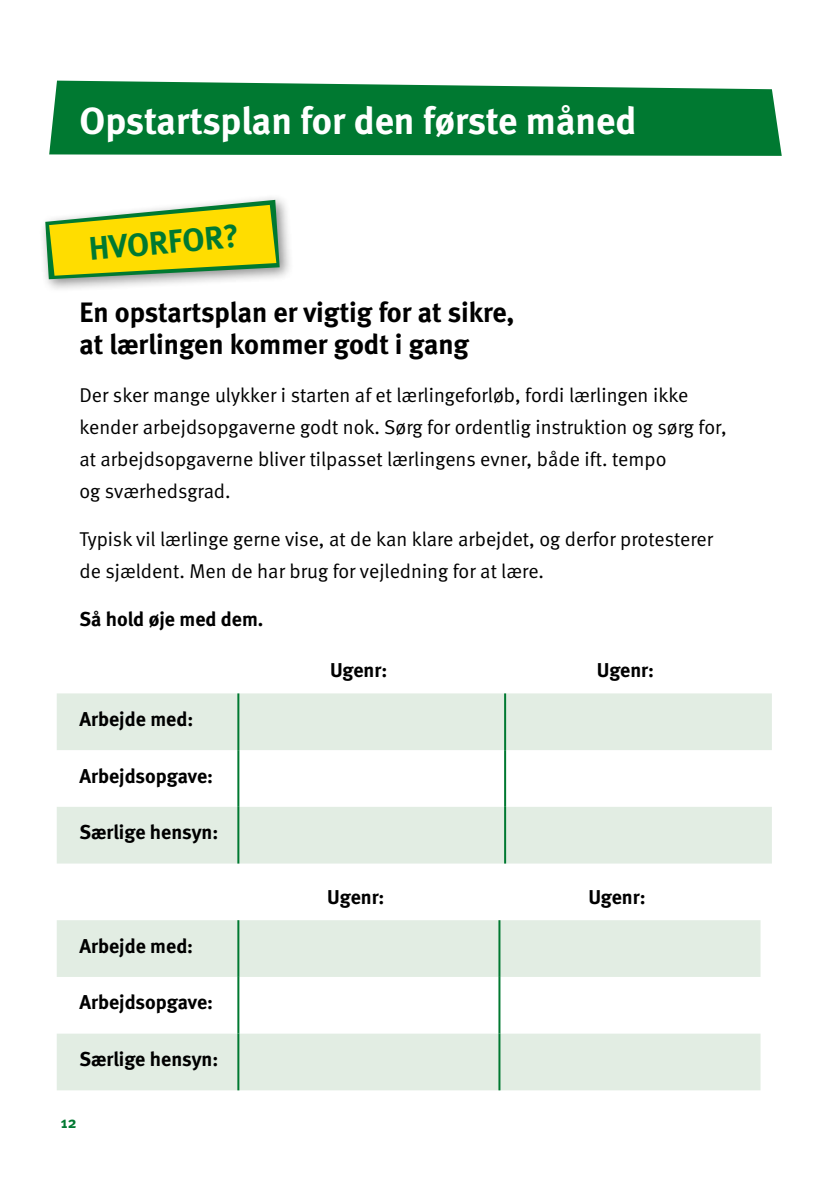
<style>
.page{position:relative;width:840px;height:1191px;background:#fff}
.page>*{position:absolute;margin:0;border:0;box-sizing:border-box;transform-origin:0 0}
.t1{font:700 38px "Meta";color:#fff}
.t2{font:700 32.6px "Meta";color:#007931}
.t3{font:700 28px/32px "Meta";color:#000}
.t4{font:20px/32px "Meta Normal";color:#000}
.t5{font:700 20px "Meta";color:#000}
.t6{font:700 16px "Meta";color:#007931}
</style>
<div class="page">
<svg style="left:49px;top:81px;width:732px;height:75px;background:#128240"></svg>
<div style="left:39px;top:194px;width:255px;height:99px;background:#000;opacity:.45"></div>
<svg style="left:45px;top:200px;width:234px;height:79px;background:#d9d238"></svg>
<svg style="left:57px;top:693px;width:714px;height:170px;fill:#e2ede3"></svg>
<hr style="left:237px;top:693px;width:2px;height:57px;background:#007931">
<hr style="left:504px;top:693px;width:2px;height:57px;background:#007931">
<hr style="left:237px;top:750px;width:2px;height:57px;background:#007931">
<hr style="left:504px;top:750px;width:2px;height:57px;background:#007931">
<hr style="left:237px;top:807px;width:2px;height:56px;background:#007931">
<hr style="left:504px;top:807px;width:2px;height:56px;background:#007931">
<svg style="left:57px;top:920px;width:703px;height:170px;fill:#e2ede3"></svg>
<hr style="left:237px;top:920px;width:2px;height:57px;background:#007931">
<hr style="left:498px;top:920px;width:2px;height:57px;background:#007931">
<hr style="left:237px;top:977px;width:2px;height:56px;background:#007931">
<hr style="left:498px;top:977px;width:2px;height:56px;background:#007931">
<hr style="left:237px;top:1033px;width:2px;height:57px;background:#007931">
<hr style="left:498px;top:1033px;width:2px;height:57px;background:#007931">
<h1 class="t1" style="left:80px;top:98px;width:558px">Opstartsplan for den første måned</h1>
<h2 class="t2" style="left:87px;top:229px;width:152px;rotate:-5deg">HVORFOR?</h2>
<h3 class="t3" style="left:79px;top:296px;width:436px">En opstartsplan er vigtig for at sikre, at lærlingen kommer godt i gang</h3>
<p class="t4" style="left:79px;top:379px;width:648px">Der sker mange ulykker i starten af et lærlingeforløb, fordi lærlingen ikke kender arbejdsopgaverne godt nok. Sørg for ordentlig instruktion og sørg for, at arbejdsopgaverne bliver tilpasset lærlingens evner, både ift. tempo<br>og sværhedsgrad.</p>
<p class="t4" style="left:79px;top:523px;width:634px">Typisk vil lærlinge gerne vise, at de kan klare arbejdet, og derfor protesterer de sjældent. Men de har brug for vejledning for at lære.</p>
<p class="t5" style="left:79px;top:607px;width:185px">Så hold øje med dem.</p>
<p class="t5" style="left:79px;top:707px;width:115px">Arbejde med:</p>
<p class="t5" style="left:79px;top:764px;width:135px">Arbejdsopgave:</p>
<p class="t5" style="left:79px;top:820px;width:140px">Særlige hensyn:</p>
<p class="t5" style="left:79px;top:934px;width:115px">Arbejde med:</p>
<p class="t5" style="left:79px;top:990px;width:135px">Arbejdsopgave:</p>
<p class="t5" style="left:79px;top:1047px;width:140px">Særlige hensyn:</p>
<p class="t6" style="left:61px;top:1112px;width:17px">12</p>
<p class="t5" style="left:330px;top:658px;width:59px">Ugenr:</p>
<p class="t5" style="left:596px;top:658px;width:59px">Ugenr:</p>
<p class="t5" style="left:327px;top:885px;width:59px">Ugenr:</p>
<p class="t5" style="left:588px;top:885px;width:59px">Ugenr:</p>
</div>
